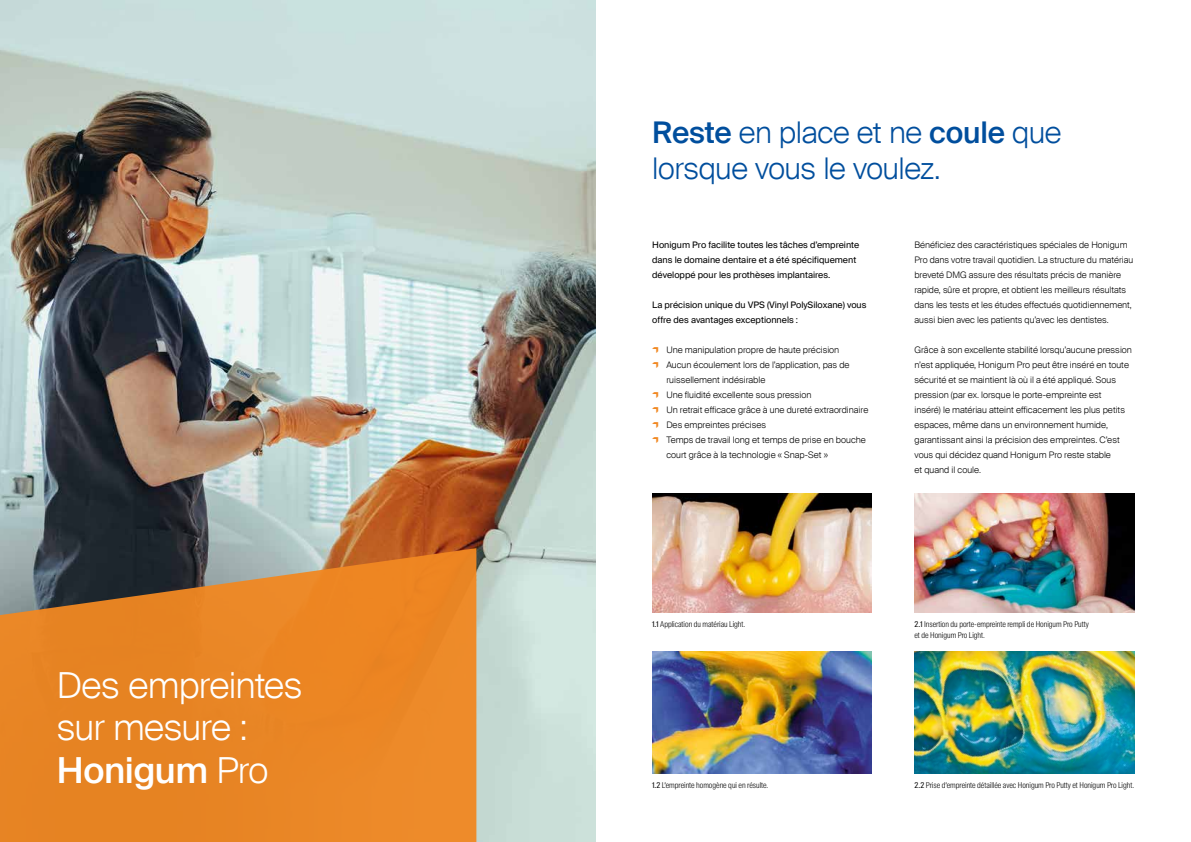
<style>
.page{position:relative;width:1191px;height:842px;background:#fff}
.page>*{position:absolute;margin:0;border:0;box-sizing:border-box;transform-origin:0 0}
.t1{font:300 36px/42px "Suisse Intl";letter-spacing:-.02em;color:#fff}
.t2{font:300 30px/36px "Suisse Intl";letter-spacing:-.015em;color:#004e9d}
.t3{font:300 9px/15px "Suisse Intl";color:#000}
.t4{font:9px/15px "Suisse Intl";color:#000}
.t5{font:300 8px/11px "Suisse Intl Cond";color:#000}
.s1{font-weight:500}
.s2{color:#f18822}
.s3{font-weight:400}
</style>
<div class="page">
<img style="left:0;top:0;width:595px;height:842px">
<svg style="left:0;top:548px;width:476px;height:294px;background:#d9812c"></svg>
<img style="left:652px;top:493px;width:220px;height:119px">
<img style="left:652px;top:651px;width:220px;height:122px">
<img style="left:914px;top:651px;width:220px;height:122px">
<img style="left:914px;top:493px;width:220px;height:119px">
<h1 class="t1" style="left:57px;top:665px;width:247px">Des empreintes sur mesure :<br><span class="s1">Honigum</span> Pro</h1>
<h2 class="t2" style="left:652px;top:115px;width:411px"><span class="s1">Reste</span> en place et ne <span class="s1">coule</span> que lorsque vous le voulez.</h2>
<p class="t4" style="left:652px;top:238px;width:209px">Honigum Pro facilite toutes les tâches d’empreinte dans le domaine dentaire et a été spécifiquement développé pour les prothèses implantaires.</p>
<p class="t4" style="left:652px;top:298px;width:216px">La précision unique du VPS (Vinyl PolySiloxane) vous offre des avantages exceptionnels :</p>
<p class="t3" style="left:652px;top:343px;width:189px"><span class="s2">•</span> Une manipulation propre de haute précision</p>
<p class="t3" style="left:666px;top:358px;width:185px;text-indent:-14px"><span class="s2">•</span> Aucun écoulement lors de l’application, pas de ruissellement indésirable</p>
<p class="t3" style="left:652px;top:388px;width:161px"><span class="s2">•</span> Une fluidité excellente sous pression</p>
<p class="t3" style="left:652px;top:403px;width:218px"><span class="s2">•</span> Un retrait efficace grâce à une dureté extraordinaire</p>
<p class="t3" style="left:652px;top:418px;width:115px"><span class="s2">•</span> Des empreintes précises</p>
<p class="t3" style="left:666px;top:433px;width:201px;text-indent:-14px"><span class="s2">•</span> Temps de travail long et temps de prise en bouche court grâce à la technologie « Snap-Set »</p>
<p class="t3" style="left:914px;top:238px;width:220px">Bénéficiez des caractéristiques spéciales de Honigum Pro dans votre travail quotidien. La structure du matériau breveté DMG assure des résultats précis de manière rapide, sûre et propre, et obtient les meilleurs résultats dans les tests et les études effectués quotidiennement, aussi bien avec les patients qu’avec les dentistes.</p>
<p class="t3" style="left:914px;top:343px;width:219px">Grâce à son excellente stabilité lorsqu’aucune pression n’est appliquée, Honigum Pro peut être inséré en toute sécurité et se maintient là où il a été appliqué. Sous pression (par ex. lorsque le porte-empreinte est<br>inséré) le matériau atteint efficacement les plus petits espaces, même dans un environnement humide, garantissant ainsi la précision des empreintes. C’est vous qui décidez quand Honigum Pro reste stable<br>et quand il coule.</p>
<p class="t5" style="left:652px;top:618px;width:94px"><span class="s3">1.1</span> Application du matériau Light.</p>
<p class="t5" style="left:914px;top:618px;width:176px"><span class="s3">2.1</span> Insertion du porte-empreinte rempli de Honigum Pro Putty et de Honigum Pro Light.</p>
<p class="t5" style="left:652px;top:780px;width:118px"><span class="s3">1.2</span> L’empreinte homogène qui en résulte.</p>
<p class="t5" style="left:914px;top:780px;width:221px"><span class="s3">2.2</span> Prise d’empreinte détaillée avec Honigum Pro Putty et Honigum Pro Light.</p>
</div>
